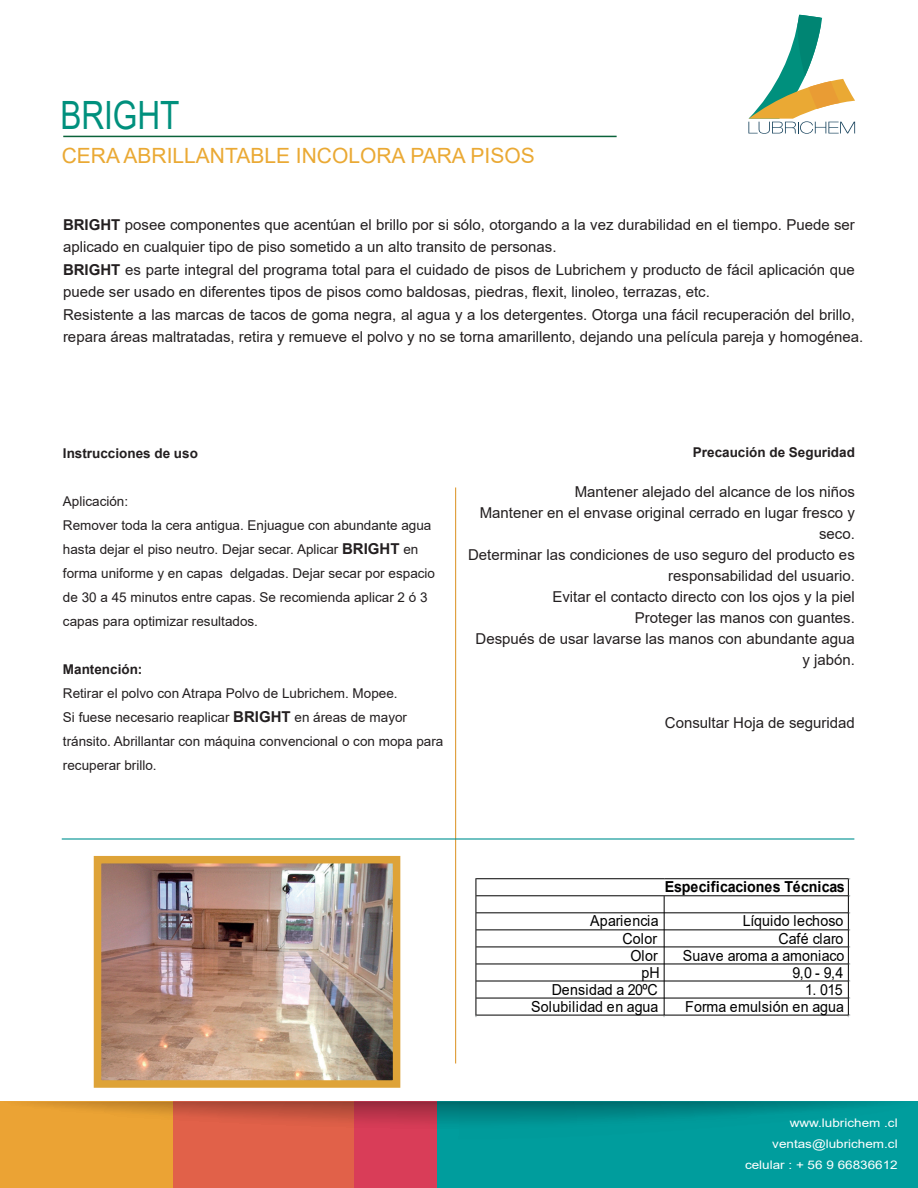
<style>
.page{position:relative;width:918px;height:1188px;background:#fff}
.page>*{position:absolute;margin:0;border:0;box-sizing:border-box;transform-origin:0 0}
.t1{font:39px "Arial";color:#00907d;scale:.81 1}
.t2{font:21px "Arial";color:#eaa934}
.t3{font:15.15px "Arial";letter-spacing:.005em;color:#000001;scale:.94 1}
.t4{font:700 15.15px "Arial";letter-spacing:-.005em;color:#000001;scale:.94 1}
.t5{font:15px/21px "Arial";color:#231f20}
.t6{font:13.5px/24px "Arial";color:#231f20}
.t7{font:700 13.5px "Arial";color:#231f20}
.t8{font:11.85px/21px "Arial";color:#fff;text-align:right;scale:1.14 1}
.s1{font-weight:700}
.s2{font-weight:700;font-size:15px}
</style>
<div class="page">
<div style="left:0;top:1101px;width:174px;height:87px;background:#eba334"></div>
<div style="left:174px;top:1101px;width:180px;height:87px;background:#e16149"></div>
<div style="left:354px;top:1101px;width:167px;height:87px;background:#d93d58"></div>
<div style="left:437px;top:1101px;width:481px;height:87px;background:#009d9d"></div>
<svg style="left:27px;top:1101px;width:858px;height:38px"></svg>
<svg style="left:748px;top:15px;width:107px;height:119px"></svg>
<hr style="left:63px;top:136px;width:554px;height:1px;background:#0a633a">
<hr style="left:455px;top:488px;width:1px;height:576px;background:#df9d37">
<hr style="left:62px;top:838px;width:792px;height:2px;background:#009292">
<hr style="left:477px;top:878px;width:372px;height:1px;background:#000001">
<hr style="left:477px;top:879px;width:372px;height:1px;background:#bfbfbf">
<hr style="left:477px;top:896px;width:372px;height:1px;background:#bfbfbf">
<hr style="left:477px;top:913px;width:372px;height:1px;background:#bfbfbf">
<hr style="left:477px;top:930px;width:372px;height:1px;background:#000001">
<hr style="left:477px;top:947px;width:372px;height:1px;background:#bfbfbf">
<hr style="left:477px;top:964px;width:372px;height:1px;background:#bfbfbf">
<hr style="left:477px;top:981px;width:372px;height:1px;background:#bfbfbf">
<hr style="left:477px;top:998px;width:372px;height:1px;background:#bfbfbf">
<hr style="left:476px;top:879px;width:1px;height:137px;background:#bfbfbf">
<hr style="left:664px;top:897px;width:1px;height:119px;background:#bfbfbf">
<hr style="left:477px;top:1015px;width:372px;height:1px;background:#bfbfbf">
<hr style="left:848px;top:880px;width:1px;height:136px;background:#000001">
<img style="left:103px;top:865px;width:288px;height:214px">
<div style="left:94px;top:856px;width:306px;height:232px;border:8px solid #dea338"></div>
<h1 class="t1" style="left:60px;top:88px;width:149px">BRIGHT</h1>
<h2 class="t2" style="left:62px;top:141px;width:475px">CERA ABRILLANTABLE INCOLORA PARA PISOS</h2>
<p class="t5" style="left:63px;top:213px;width:802px;line-height:22.5px"><span class="s1">BRIGHT</span> posee componentes que acentúan el brillo por si sólo, otorgando a la vez durabilidad en el tiempo. Puede ser aplicado en cualquier tipo de piso sometido a un alto transito de personas.<br><span class="s1">BRIGHT</span> es parte integral del programa total para el cuidado de pisos de Lubrichem y producto de fácil aplicación que puede ser usado en diferentes tipos de pisos como baldosas, piedras, flexit, linoleo, terrazas, etc.<br>Resistente a las marcas de tacos de goma negra, al agua y a los detergentes. Otorga una fácil recuperación del brillo, repara áreas maltratadas, retira y remueve el polvo y no se torna amarillento, dejando una película pareja y homogénea.</p>
<p class="t7" style="left:63px;top:443px;width:137px">Instrucciones de uso</p>
<p class="t6" style="left:63px;top:489px;width:374px">Aplicación:<br>Remover toda la cera antigua. Enjuague con abundante agua hasta dejar el piso neutro. Dejar secar. Aplicar <span class="s2">BRIGHT</span> en forma uniforme y en capas delgadas. Dejar secar por espacio de 30 a 45 minutos entre capas. Se recomienda aplicar 2 ó 3 capas para optimizar resultados.</p>
<p class="t7" style="left:63px;top:659px;width:81px">Mantención:</p>
<p class="t6" style="left:63px;top:681px;width:382px">Retirar el polvo con Atrapa Polvo de Lubrichem. Mopee.<br>Si fuese necesario reaplicar <span class="s2">BRIGHT</span> en áreas de mayor tránsito. Abrillantar con máquina convencional o con mopa para recuperar brillo.</p>
<p class="t7" style="left:693px;top:443px;width:164px">Precaución de Seguridad</p>
<p class="t5" style="left:468px;top:482px;width:388px;text-align:right">Mantener alejado del alcance de los niños<br>Mantener en el envase original cerrado en lugar fresco y seco.<br>Determinar las condiciones de uso seguro del producto es responsabilidad del usuario.<br>Evitar el contacto directo con los ojos y la piel<br>Proteger las manos con guantes.<br>Después de usar lavarse las manos con abundante agua y jabón.</p>
<p class="t5" style="left:665px;top:713px;width:192px">Consultar Hoja de seguridad</p>
<p class="t4" style="left:665px;top:876px;width:193px">Especificaciones Técnicas</p>
<p class="t3" style="left:590px;top:911px;width:75px">Apariencia</p>
<p class="t3" style="left:743px;top:911px;width:109px">Líquido lechoso</p>
<p class="t3" style="left:623px;top:928px;width:38px">Color</p>
<p class="t3" style="left:778px;top:928px;width:71px">Café claro</p>
<p class="t3" style="left:630px;top:945px;width:31px">Olor</p>
<p class="t3" style="left:683px;top:945px;width:173px">Suave aroma a amoniaco</p>
<p class="t3" style="left:641px;top:962px;width:21px">pH</p>
<p class="t3" style="left:793px;top:962px;width:55px">9,0 - 9,4</p>
<p class="t3" style="left:552px;top:979px;width:114px">Densidad a 20ºC</p>
<p class="t3" style="left:805px;top:979px;width:42px">1. 015</p>
<p class="t3" style="left:531px;top:996px;width:137px">Solubilidad en agua</p>
<p class="t3" style="left:685px;top:996px;width:170px">Forma emulsión en agua</p>
<p class="t8" style="left:745px;top:1112px;width:135px">www.lubrichem .cl ventas@lubrichem.cl celular : + 56 9 66836612</p>
</div>
